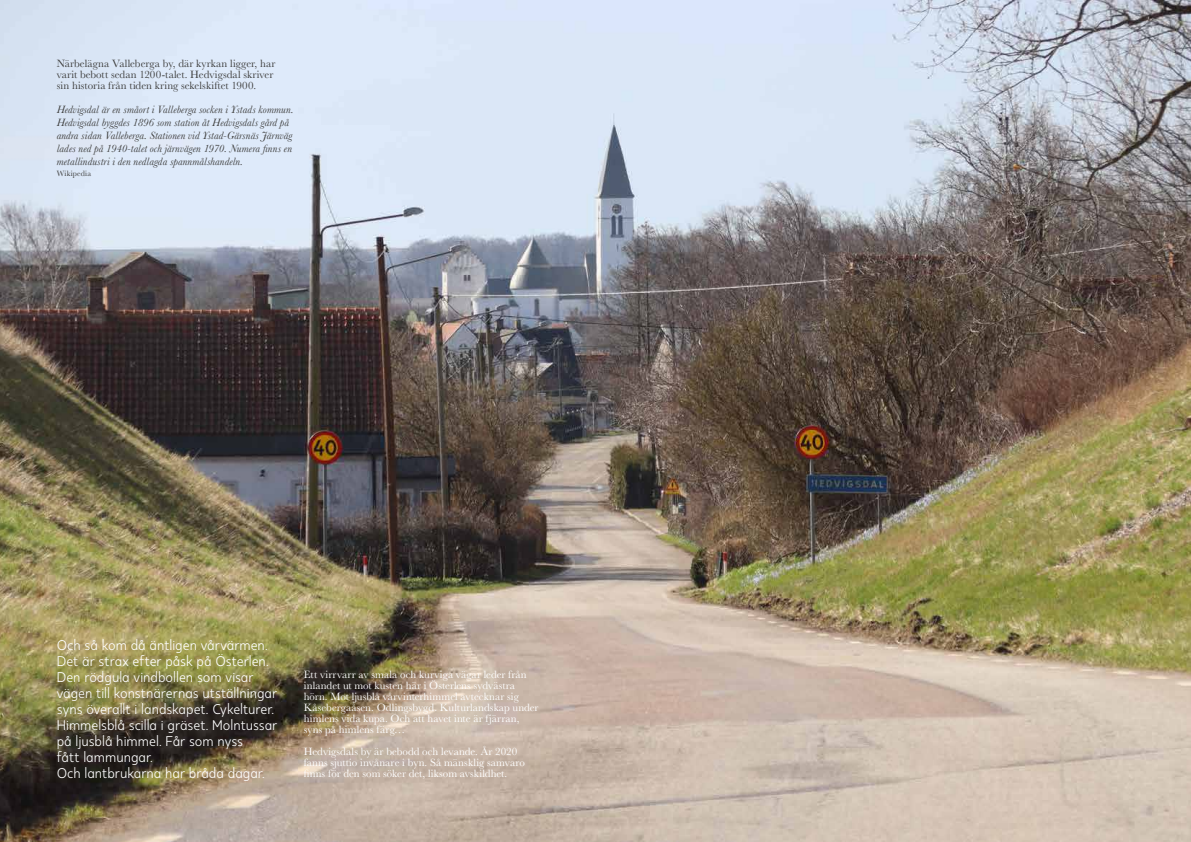
<style>
.page{position:relative;width:1191px;height:842px;background:#fff}
.page>*{position:absolute;margin:0;border:0;box-sizing:border-box;transform-origin:0 0}
.t1{font:14px/16px "Kappa Display";color:#fff}
.t2{font:11px/11px "Baskerville";letter-spacing:.005em;color:#fff}
.t3{font:italic 11px/13px "Baskerville";letter-spacing:.01em;color:#3c3c3b}
.t4{font:11px/11px "Baskerville";letter-spacing:.01em;color:#3c3c3b}
.t5{font:8px "Baskerville";letter-spacing:.025em;color:#3c3c3b}
</style>
<div class="page">
<img style="left:0;top:0;width:1191px;height:842px">
<p class="t4" style="left:57px;top:58px;width:220px">Närbelägna Valleberga by, där kyrkan ligger, har varit bebott sedan 1200-talet. Hedvigsdal skriver sin historia från tiden kring sekelskiftet 1900.</p>
<p class="t3" style="left:57px;top:103px;width:238px">Hedvigsdal är en småort i Valleberga socken i Ystads kommun.<br>Hedvigsdal byggdes 1896 som station åt Hedvigsdals gård på andra sidan Valleberga. Stationen vid Ystad-Gärsnäs Järnväg lades ned på 1940-talet och järnvägen 1970. Numera finns en metallindustri i den nedlagda spannmålshandeln.</p>
<p class="t5" style="left:57px;top:168px;width:36px">Wikipedia</p>
<p class="t1" style="left:57px;top:637px;width:222px">Och så kom då äntligen vårvärmen.<br>Det är strax efter påsk på Österlen.<br>Den rödgula vindbollen som visar vägen till konstnärernas utställningar syns överallt i landskapet. Cykelturer.<br>Himmelsblå scilla i gräset. Molntussar på ljusblå himmel. Får som nyss<br>fått lammungar.<br>Och lantbrukarna har bråda dagar.</p>
<p class="t2" style="left:304px;top:669px;width:236px">Ett virrvarr av smala och kurviga vägar leder från inlandet ut mot kusten här i Österlens sydvästra hörn. Mot ljusblå vårvinterhimmel avtecknar sig Kåsebergaåsen. Odlingsbygd. Kulturlandskap under himlens vida kupa. Och att havet inte är fjärran, syns på himlens färg…</p>
<p class="t2" style="left:304px;top:746px;width:223px">Hedvigsdals by är bebodd och levande. År 2020 fanns sjuttio invånare i byn. Så mänsklig samvaro finns för den som söker det, liksom avskildhet.</p>
</div>
